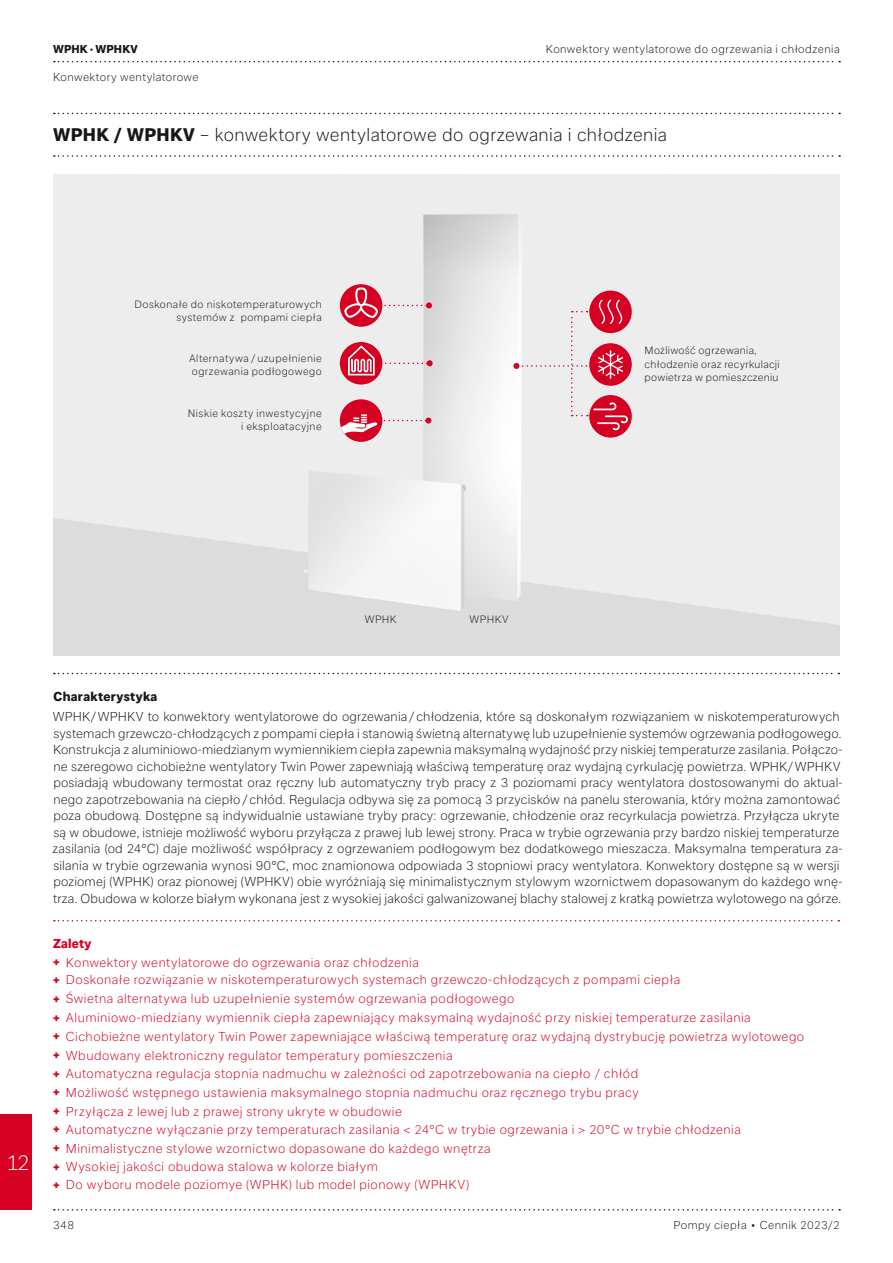
<style>
.page{position:relative;width:893px;height:1263px;background:#fff}
.page>*{position:absolute;margin:0;border:0;box-sizing:border-box;transform-origin:0 0}
.t1{font:300 21px "Glen Dimplex Sans";color:#fff}
.t2{font:300 18px "Glen Dimplex Sans";letter-spacing:.02em;color:#171715}
.t3{font:300 12.75px/16.5px "Glen Dimplex Sans";letter-spacing:.015em;color:#171715}
.t4{font:300 12.75px/18.6px "Glen Dimplex Sans";letter-spacing:.04em;color:#d60022}
.t5{font:800 12.75px "Glen Dimplex Sans";letter-spacing:.025em;color:#171715}
.t6{font:300 11.25px "Glen Dimplex Sans";letter-spacing:.04em;color:#171715}
.t7{font:800 11.25px "Glen Dimplex Sans";letter-spacing:.01em;color:#171715}
.t8{font:300 10.5px/12.6px "Glen Dimplex Sans";letter-spacing:.045em;color:#171715;text-align:right}
.s1{font-weight:800}
.s2{font-weight:800;font-size:12px}
</style>
<div class="page">
<img style="left:53px;top:174px;width:787px;height:482px">
<svg style="left:54px;top:1209px;width:786px;height:1px"></svg>
<svg style="left:54px;top:61px;width:786px;height:1px"></svg>
<div style="left:0;top:1114px;width:32px;height:96px;background:#d60022"></div>
<svg style="left:54px;top:113px;width:786px;height:1px"></svg>
<svg style="left:54px;top:155px;width:786px;height:2px"></svg>
<svg style="left:54px;top:920px;width:785px;height:1px"></svg>
<svg style="left:54px;top:673px;width:785px;height:1px"></svg>
<div style="left:340px;top:399px;width:42px;height:43px;background:#d60022;border-radius:50%"></div>
<svg style="left:340px;top:414px;width:91px;height:21px"></svg>
<div style="left:589px;top:291px;width:43px;height:42px;background:#d60022;border-radius:50%"></div>
<div style="left:589px;top:343px;width:43px;height:43px;background:#d60022;border-radius:50%"></div>
<div style="left:589px;top:395px;width:43px;height:43px;background:#d60022;border-radius:50%"></div>
<svg style="left:513px;top:300px;width:115px;height:130px"></svg>
<div style="left:340px;top:342px;width:42px;height:42px;background:#d60022;border-radius:50%"></div>
<svg style="left:348px;top:345px;width:85px;height:30px"></svg>
<div style="left:340px;top:284px;width:42px;height:43px;background:#d60022;border-radius:50%"></div>
<svg style="left:343px;top:288px;width:89px;height:30px"></svg>
<p class="t7" style="left:53px;top:42px;width:86px">WPHK · WPHKV</p>
<p class="t6" style="left:53px;top:70px;width:147px">Konwektory wentylatorowe</p>
<p class="t6" style="left:546px;top:42px;width:295px">Konwektory wentylatorowe do ogrzewania i chłodzenia</p>
<h2 class="t2" style="left:53px;top:124px;width:616px"><span class="s1">WPHK / WPHKV</span> – konwektory wentylatorowe do ogrzewania i chłodzenia</h2>
<p class="t8" style="left:135px;top:298px;width:189px">Doskonałe do niskotemperaturowych systemów z pompami ciepła</p>
<p class="t8" style="left:189px;top:352px;width:134px;text-align:left">Alternatywa / uzupełnienie ogrzewania podłogowego</p>
<p class="t8" style="left:645px;top:344px;width:137px;line-height:13.5px;text-align:left">Możliwość ogrzewania, chłodzenie oraz recyrkulacji powietrza w pomieszczeniu</p>
<p class="t8" style="left:188px;top:407px;width:135px">Niskie koszty inwestycyjne i eksploatacyjne</p>
<p class="t8" style="left:365px;top:613px;width:33px">WPHK</p>
<p class="t8" style="left:469px;top:613px;width:40px">WPHKV</p>
<h1 class="t1" style="left:7px;top:1150px;width:25px">12</h1>
<p class="t5" style="left:54px;top:688px;width:105px">Charakterystyka</p>
<p class="t3" style="left:53px;top:708px;width:792px">WPHK/WPHKV to konwektory wentylatorowe do ogrzewania/chłodzenia, które są doskonałym rozwiązaniem w niskotemperaturowych systemach grzewczo-chłodzących z pompami ciepła i stanowią świetną alternatywę lub uzupełnienie systemów ogrzewania podłogowego.<br>Konstrukcja z aluminiowo-miedzianym wymiennikiem ciepła zapewnia maksymalną wydajność przy niskiej temperaturze zasilania. Połączo&shy;ne szeregowo cichobieżne wentylatory Twin Power zapewniają właściwą temperaturę oraz wydajną cyrkulację powietrza. WPHK/WPHKV posiadają wbudowany termostat oraz ręczny lub automatyczny tryb pracy z 3 poziomami pracy wentylatora dostosowanymi do aktual&shy;nego zapotrzebowania na ciepło/chłód. Regulacja odbywa się za pomocą 3 przycisków na panelu sterowania, który można zamontować poza obudową. Dostępne są indywidualnie ustawiane tryby pracy: ogrzewanie, chłodzenie oraz recyrkulacja powietrza. Przyłącza ukryte są w obudowe, istnieje możliwość wyboru przyłącza z prawej lub lewej strony. Praca w trybie ogrzewania przy bardzo niskiej temperaturze zasilania (od 24°C) daje możliwość współpracy z ogrzewaniem podłogowym bez dodatkowego mieszacza. Maksymalna temperatura za&shy;silania w trybie ogrzewania wynosi 90°C, moc znamionowa odpowiada 3 stopniowi pracy wentylatora. Konwektory dostępne są w wersji poziomej (WPHK) oraz pionowej (WPHKV) obie wyróżniają się minimalistycznym stylowym wzornictwem dopasowanym do każdego wnę&shy;trza. Obudowa w kolorze białym wykonana jest z wysokiej jakości galwanizowanej blachy stalowej z kratką powietrza wylotowego na górze.</p>
<p class="t4" style="left:53px;top:934px;width:753px"><span class="s1">Zalety<br></span><span class="s2">+</span> Konwektory wentylatorowe do ogrzewania oraz chłodzenia<br><span class="s2">+</span> Doskonałe rozwiązanie w niskotemperaturowych systemach grzewczo-chłodzących z pompami ciepła<br><span class="s2">+</span> Świetna alternatywa lub uzupełnienie systemów ogrzewania podłogowego<br><span class="s2">+</span> Aluminiowo-miedziany wymiennik ciepła zapewniający maksymalną wydajność przy niskiej temperaturze zasilania<br><span class="s2">+</span> Cichobieżne wentylatory Twin Power zapewniające właściwą temperaturę oraz wydajną dystrybucję powietrza wylotowego <span class="s2">+</span> Wbudowany elektroniczny regulator temperatury pomieszczenia<br><span class="s2">+</span> Automatyczna regulacja stopnia nadmuchu w zależności od zapotrzebowania na ciepło / chłód<br><span class="s2">+</span> Możliwość wstępnego ustawienia maksymalnego stopnia nadmuchu oraz ręcznego trybu pracy<br><span class="s2">+</span> Przyłącza z lewej lub z prawej strony ukryte w obudowie<br><span class="s2">+</span> Automatyczne wyłączanie przy temperaturach zasilania &lt; 24°C w trybie ogrzewania i &gt; 20°C w trybie chłodzenia<br><span class="s2">+</span> Minimalistyczne stylowe wzornictwo dopasowane do każdego wnętrza<br><span class="s2">+</span> Wysokiej jakości obudowa stalowa w kolorze białym<br><span class="s2">+</span> Do wyboru modele poziomye (WPHK) lub model pionowy (WPHKV)</p>
<p class="t6" style="left:53px;top:1219px;width:23px">348</p>
<p class="t6" style="left:674px;top:1219px;width:168px">Pompy ciepła ∙ Cennik 2023/2</p>
</div>
